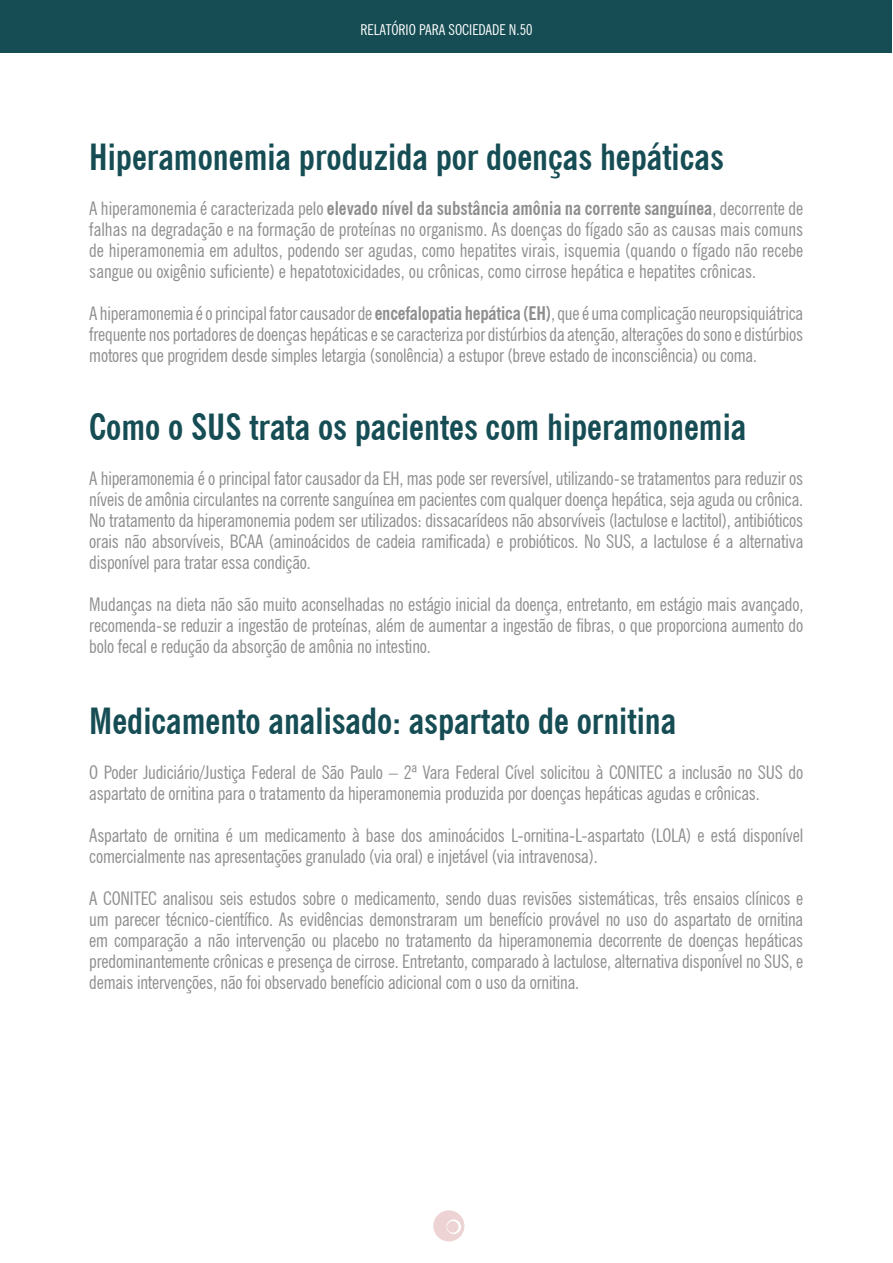
<style>
.page{position:relative;width:893px;height:1263px;background:#fff}
.page>*{position:absolute;margin:0;border:0;box-sizing:border-box;transform-origin:0 0}
.t1{font:700 condensed 36px "News Gothic BT";color:#164d54}
.t2{font:condensed 18.75px/21px "News Gothic BT";letter-spacing:-.01em;color:#8f8e8e;text-align:justify}
.t3{font:condensed 15px "News Gothic BT";color:#fff}
.s1{font-weight:700}
</style>
<div class="page">
<div style="left:1px;top:0;width:891px;height:52px;background:#164d54"></div>
<svg style="left:433px;top:1210px;width:31px;height:31px"></svg>
<svg style="left:447px;top:1221px;width:12px;height:12px"></svg>
<p class="t3" style="left:360px;top:20px;width:174px">RELATÓRIO PARA SOCIEDADE N.50</p>
<h1 class="t1" style="left:89px;top:135px;width:636px">Hiperamonemia produzida por doenças hepáticas</h1>
<p class="t2" style="left:89px;top:197px;width:716px">A hiperamonemia é caracterizada pelo <span class="s1">elevado nível da substância amônia na corrente sanguínea</span>, decorrente de falhas na degradação e na formação de proteínas no organismo. As doenças do fígado são as causas mais comuns de hiperamonemia em adultos, podendo ser agudas, como hepatites virais, isquemia (quando o fígado não recebe sangue ou oxigênio suficiente) e hepatotoxicidades, ou crônicas, como cirrose hepática e hepatites crônicas.</p>
<p class="t2" style="left:89px;top:302px;width:715px">A hiperamonemia é o principal fator causador de <span class="s1">encefalopatia hepática (EH)</span>, que é uma complicação neuropsiquiátrica frequente nos portadores de doenças hepáticas e se caracteriza por distúrbios da atenção, alterações do sono e distúrbios motores que progridem desde simples letargia (sonolência) a estupor (breve estado de inconsciência) ou coma.</p>
<h1 class="t1" style="left:89px;top:405px;width:659px">Como o SUS trata os pacientes com hiperamonemia</h1>
<p class="t2" style="left:89px;top:467px;width:715px">A hiperamonemia é o principal fator causador da EH, mas pode ser reversível, utilizando-se tratamentos para reduzir os níveis de amônia circulantes na corrente sanguínea em pacientes com qualquer doença hepática, seja aguda ou crônica.<br>No tratamento da hiperamonemia podem ser utilizados: dissacarídeos não absorvíveis (lactulose e lactitol), antibióticos orais não absorvíveis, BCAA (aminoácidos de cadeia ramificada) e probióticos. No SUS, a lactulose é a alternativa disponível para tratar essa condição.</p>
<p class="t2" style="left:89px;top:593px;width:716px">Mudanças na dieta não são muito aconselhadas no estágio inicial da doença, entretanto, em estágio mais avançado, recomenda-se reduzir a ingestão de proteínas, além de aumentar a ingestão de fibras, o que proporciona aumento do bolo fecal e redução da absorção de amônia no intestino.</p>
<h1 class="t1" style="left:89px;top:699px;width:588px">Medicamento analisado: aspartato de ornitina</h1>
<p class="t2" style="left:89px;top:761px;width:715px">O Poder Judiciário/Justiça Federal de São Paulo – 2ª Vara Federal Cível solicitou à CONITEC a inclusão no SUS do aspartato de ornitina para o tratamento da hiperamonemia produzida por doenças hepáticas agudas e crônicas.</p>
<p class="t2" style="left:89px;top:824px;width:715px">Aspartato de ornitina é um medicamento à base dos aminoácidos L-ornitina-L-aspartato (LOLA) e está disponível comercialmente nas apresentações granulado (via oral) e injetável (via intravenosa).</p>
<p class="t2" style="left:89px;top:887px;width:715px">A CONITEC analisou seis estudos sobre o medicamento, sendo duas revisões sistemáticas, três ensaios clínicos e um parecer técnico-científico. As evidências demonstraram um benefício provável no uso do aspartato de ornitina em comparação a não intervenção ou placebo no tratamento da hiperamonemia decorrente de doenças hepáticas predominantemente crônicas e presença de cirrose. Entretanto, comparado à lactulose, alternativa disponível no SUS, e demais intervenções, não foi observado benefício adicional com o uso da ornitina.</p>
</div>
